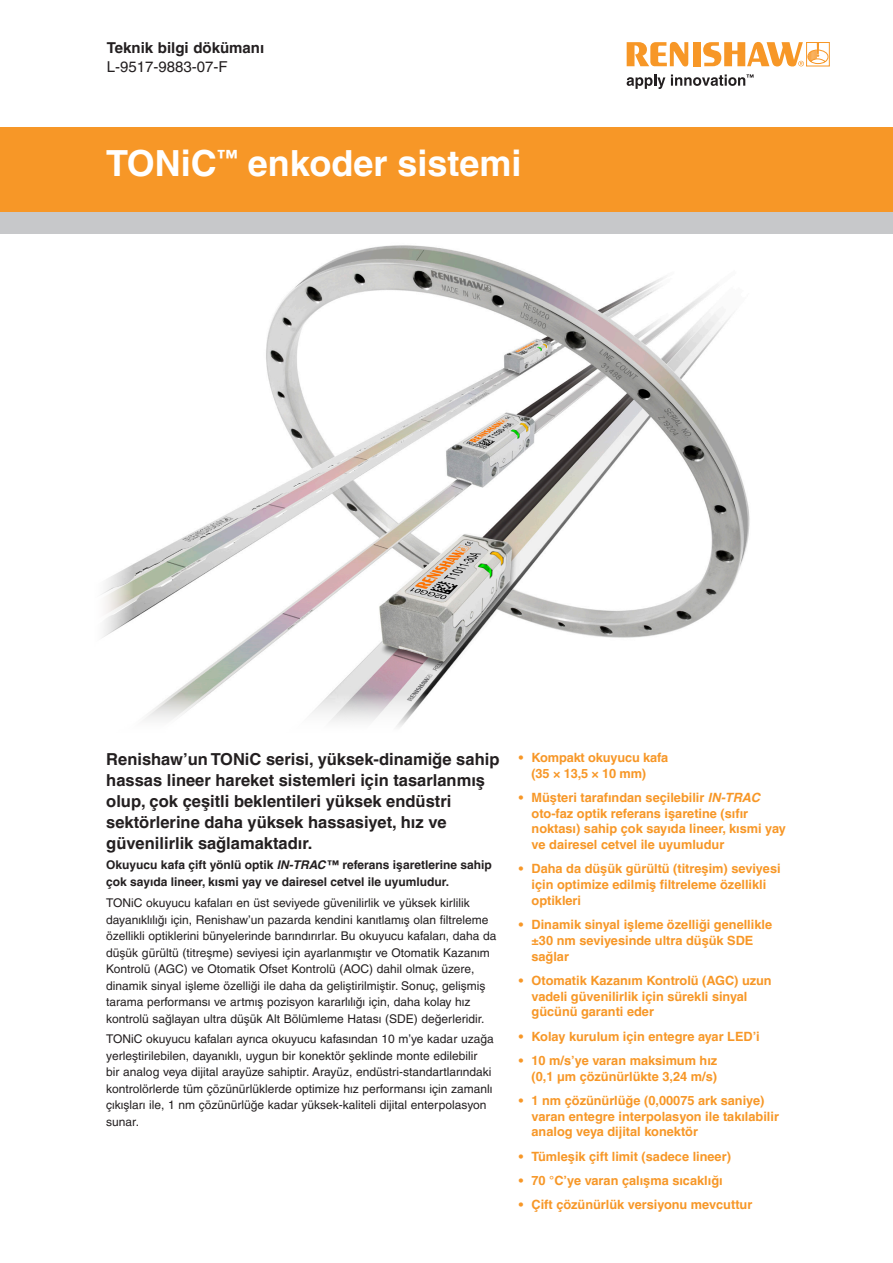
<style>
.page{position:relative;width:893px;height:1263px;background:#fff}
.page>*{position:absolute;margin:0;border:0;box-sizing:border-box;transform-origin:0 0}
.Document_title_24{font:700 36px "Helvetica LT Pro";color:#fff}
.Page_1_-_Para_1__11{font:700 16.5px/21px "Helvetica LT Pro";color:#231f20}
.B_Heading__10_12__Bo{font:700 15px "Helvetica LT Pro";color:#231f20}
.B_Heading__10_10__Ro{font:15px "Helvetica LT Pro";color:#231f20}
.t1{font:700 12.75px/15.8px "Helvetica LT Pro";color:#f79727}
.Body_text_-_main__8{font:12px/16.5px "Helvetica LT Pro";color:#231f20}
.Page_1_-_Para_2___8{font:700 12px/16.5px "Helvetica LT Pro";color:#231f20}
.s1{font-style:italic}
</style>
<div class="page">
<img style="left:101px;top:245px;width:649px;height:482px">
<svg style="left:627px;top:42px;width:61px;height:24px"></svg>
<div style="left:693px;top:42px;width:7px;height:24px;background:#f79727"></div>
<svg style="left:627px;top:75px;width:38px;height:14px"></svg>
<div style="left:806px;top:42px;width:24px;height:24px;border:1px solid #f79727"></div>
<svg style="left:703px;top:42px;width:126px;height:24px"></svg>
<svg style="left:671px;top:74px;width:83px;height:12px"></svg>
<div style="left:0;top:128px;width:893px;height:85px;background:#f79727"></div>
<div style="left:0;top:213px;width:893px;height:21px;background:#c7c8ca"></div>
<p class="B_Heading__10_12__Bo" style="left:107px;top:38px;width:159px">Teknik bilgi dökümanı</p>
<p class="B_Heading__10_10__Ro" style="left:107px;top:58px;width:122px">L-9517-9883-07-F</p>
<p class="Document_title_24" style="left:106px;top:141px;width:417px">TONiC<sup>™</sup> enkoder sistemi</p>
<p class="Page_1_-_Para_1__11" style="left:106px;top:749px;width:395px">Renishaw’un TONiC serisi, yüksek-dinamiğe sahip hassas lineer hareket sistemleri için tasarlanmış olup, çok çeşitli beklentileri yüksek endüstri sektörlerine daha yüksek hassasiyet, hız ve güvenilirlik sağlamaktadır.</p>
<p class="Page_1_-_Para_2___8" style="left:106px;top:857px;width:387px">Okuyucu kafa çift yönlü optik <span class="s1">IN-TRAC</span>™ referans işaretlerine sahip çok sayıda lineer, kısmi yay ve dairesel cetvel ile uyumludur.</p>
<p class="Body_text_-_main__8" style="left:106px;top:894px;width:392px">TONiC okuyucu kafaları en üst seviyede güvenilirlik ve yüksek kirlilik dayanıklılığı için, Renishaw’un pazarda kendini kanıtlamış olan filtreleme özellikli optiklerini bünyelerinde barındırırlar. Bu okuyucu kafaları, daha da düşük gürültü (titreşme) seviyesi için ayarlanmıştır ve Otomatik Kazanım Kontrolü (AGC) ve Otomatik Ofset Kontrolü (AOC) dahil olmak üzere, dinamik sinyal işleme özelliği ile daha da geliştirilmiştir. Sonuç, gelişmiş tarama performansı ve artmış pozisyon kararlılığı için, daha kolay hız kontrolü sağlayan ultra düşük Alt Bölümleme Hatası (SDE) değerleridir.</p>
<p class="Body_text_-_main__8" style="left:106px;top:1031px;width:389px">TONiC okuyucu kafaları ayrıca okuyucu kafasından 10 m’ye kadar uzağa yerleştirilebilen, dayanıklı, uygun bir konektör şeklinde monte edilebilir bir analog veya dijital arayüze sahiptir. Arayüz, endüstri-standartlarındaki kontrolörlerde tüm çözünürlüklerde optimize hız performansı için zamanlı çıkışları ile, 1 nm çözünürlüğe kadar yüksek-kaliteli dijital enterpolasyon sunar.</p>
<p class="t1" style="left:531px;top:749px;width:138px;text-indent:-13px">• Kompakt okuyucu kafa (35 × 13,5 × 10 mm)</p>
<p class="t1" style="left:531px;top:789px;width:256px;text-indent:-13px">• Müşteri tarafından seçilebilir <span class="s1">IN-TRAC </span>oto‑faz optik referans işaretine (sıfır noktası) sahip çok sayıda lineer, kısmi yay ve dairesel cetvel ile uyumludur</p>
<p class="t1" style="left:531px;top:861px;width:251px;text-indent:-13px">• Daha da düşük gürültü (titreşim) seviyesi için optimize edilmiş filtreleme özellikli optikleri</p>
<p class="t1" style="left:531px;top:917px;width:242px;text-indent:-13px">• Dinamik sinyal işleme özelliği genellikle ±30 nm seviyesinde ultra düşük SDE sağlar</p>
<p class="t1" style="left:531px;top:972px;width:242px;text-indent:-13px">• Otomatik Kazanım Kontrolü (AGC) uzun vadeli güvenilirlik için sürekli sinyal gücünü garanti eder</p>
<p class="t1" style="left:519px;top:1028px;width:242px">• Kolay kurulum için entegre ayar LED’i</p>
<p class="t1" style="left:519px;top:1052px;width:200px;text-align:right">• 10 m/s’ye varan maksimum hız (0,1 µm çözünürlükte 3,24 m/s)</p>
<p class="t1" style="left:531px;top:1092px;width:249px;text-indent:-13px">• 1 nm çözünürlüğe (0,00075 ark saniye) varan entegre interpolasyon ile takılabilir analog veya dijital konektör</p>
<p class="t1" style="left:519px;top:1148px;width:214px">• Tümleşik çift limit (sadece lineer)</p>
<p class="t1" style="left:519px;top:1172px;width:205px">• 70 °C’ye varan çalışma sıcaklığı</p>
<p class="t1" style="left:519px;top:1197px;width:235px">• Çift çözünürlük versiyonu mevcuttur</p>
</div>
